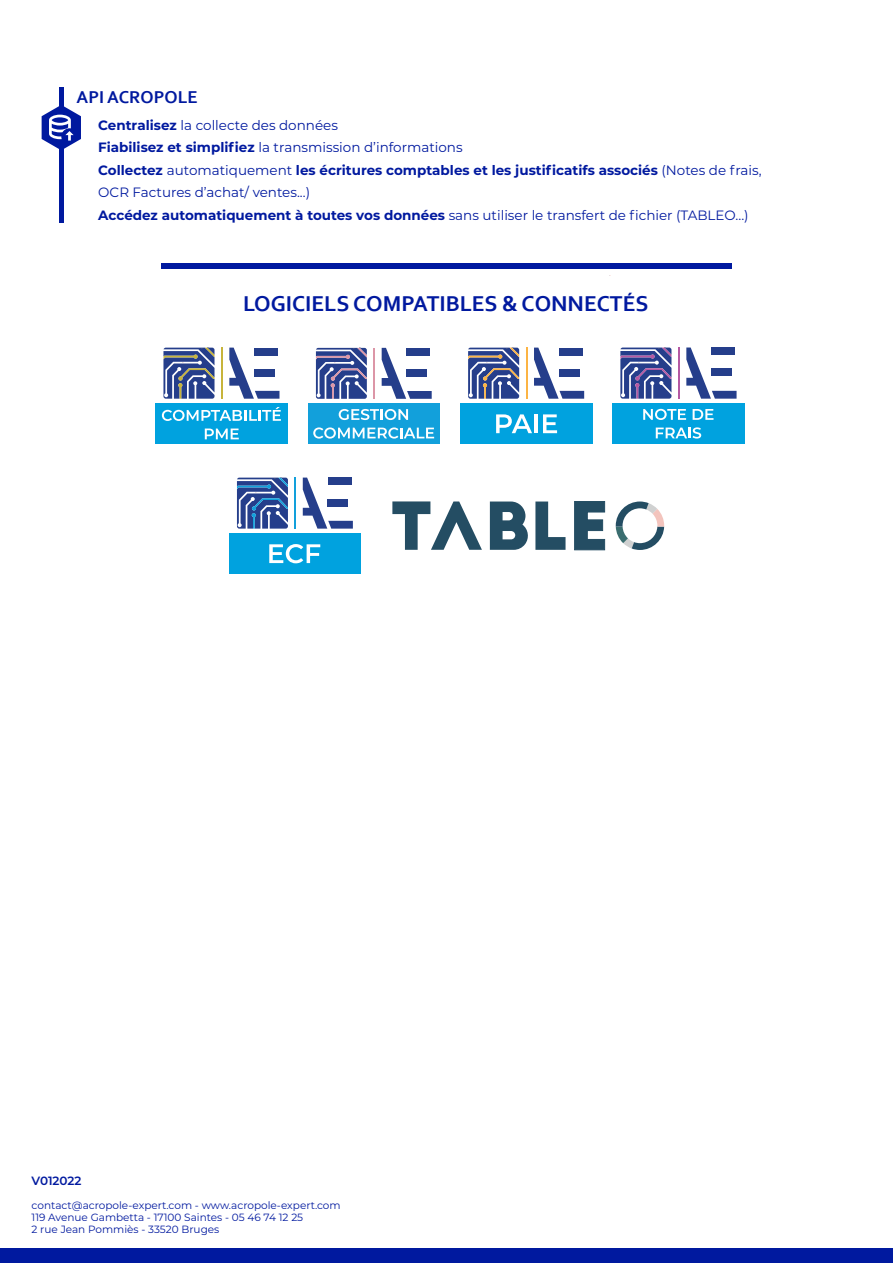
<style>
.page{position:relative;width:893px;height:1263px;background:#fff}
.page>*{position:absolute;margin:0;border:0;box-sizing:border-box;transform-origin:0 0}
.t1{font:700 22.5px "Corbel";color:#00199f}
.t2{font:700 18px "Corbel";color:#00199f}
.t3{font:13.5px/22.5px "Montserrat";color:#00199f}
.t4{font:600 12px "Montserrat";letter-spacing:-.005em;color:#00199f}
.t5{font:10.5px/12px "Montserrat";color:#00199f}
.s1{font-weight:700}
</style>
<div class="page">
<div style="left:0;top:1249px;width:893px;height:14px;background:#00199f"></div>
<div style="left:59px;top:87px;width:5px;height:136px;background:#00199f"></div>
<svg style="left:42px;top:106px;width:39px;height:43px"></svg>
<svg style="left:163px;top:348px;width:51px;height:51px"></svg>
<div style="left:155px;top:404px;width:132px;height:40px;background:#00a2df"></div>
<svg style="left:229px;top:348px;width:50px;height:51px"></svg>
<hr style="left:221px;top:348px;width:1px;height:51px;background:#c7b43b">
<svg style="left:162px;top:407px;width:119px;height:14px"></svg>
<svg style="left:205px;top:428px;width:34px;height:11px"></svg>
<svg style="left:316px;top:348px;width:51px;height:51px"></svg>
<div style="left:308px;top:404px;width:132px;height:40px;background:#12a0db"></div>
<svg style="left:382px;top:348px;width:50px;height:51px"></svg>
<hr style="left:374px;top:348px;width:1px;height:51px;background:#dc96a7">
<svg style="left:339px;top:409px;width:69px;height:11px"></svg>
<svg style="left:313px;top:427px;width:121px;height:12px"></svg>
<svg style="left:468px;top:348px;width:51px;height:51px"></svg>
<div style="left:460px;top:404px;width:132px;height:40px;background:#00a2df"></div>
<svg style="left:534px;top:348px;width:50px;height:51px"></svg>
<hr style="left:526px;top:348px;width:1px;height:51px;background:#fcb444">
<svg style="left:496px;top:414px;width:36px;height:19px"></svg>
<hr style="left:534px;top:414px;width:4px;height:19px;background:#fff">
<svg style="left:543px;top:414px;width:14px;height:19px"></svg>
<svg style="left:620px;top:348px;width:51px;height:51px"></svg>
<div style="left:612px;top:404px;width:132px;height:40px;background:#00a2df"></div>
<svg style="left:686px;top:347px;width:50px;height:52px"></svg>
<hr style="left:678px;top:347px;width:1px;height:52px;background:#b559a3">
<svg style="left:643px;top:409px;width:43px;height:11px"></svg>
<svg style="left:693px;top:409px;width:20px;height:11px"></svg>
<svg style="left:656px;top:427px;width:45px;height:12px"></svg>
<svg style="left:237px;top:478px;width:51px;height:51px"></svg>
<div style="left:229px;top:534px;width:132px;height:40px;background:#00a2df"></div>
<svg style="left:303px;top:478px;width:50px;height:51px"></svg>
<hr style="left:295px;top:478px;width:1px;height:51px;background:#12a0db">
<svg style="left:269px;top:544px;width:51px;height:19px"></svg>
<svg style="left:490px;top:501px;width:75px;height:49px"></svg>
<svg style="left:574px;top:501px;width:31px;height:49px"></svg>
<svg style="left:392px;top:501px;width:90px;height:49px"></svg>
<svg style="left:616px;top:501px;width:48px;height:49px"></svg>
<div style="left:161px;top:264px;width:570px;height:5px;background:#00199f"></div>
<h2 class="t2" style="left:77px;top:86px;width:123px">API ACROPOLE</h2>
<p class="t3" style="left:98px;top:113px;width:665px"><span class="s1">Centralisez</span> la collecte des données<br><span class="s1">Fiabilisez et simplifiez</span> la transmission d’informations<br><span class="s1">Collectez</span> automatiquement <span class="s1">les écritures comptables et les justificatifs associés</span> (Notes de frais, OCR Factures d’achat/ ventes...)<br><span class="s1">Accédez automatiquement à toutes vos données</span> sans utiliser le transfert de fichier (TABLEO...)</p>
<h1 class="t1" style="left:243px;top:290px;width:407px">LOGICIELS COMPATIBLES &amp; CONNECTÉS</h1>
<p class="t4" style="left:32px;top:1172px;width:51px">V012022</p>
<p class="t5" style="left:32px;top:1199px;width:311px">contact@acropole-expert.com - www.acropole-expert.com<br>119 Avenue Gambetta - 17100 Saintes - 05 46 74 12 25<br>2 rue Jean Pommiès - 33520 Bruges</p>
</div>
